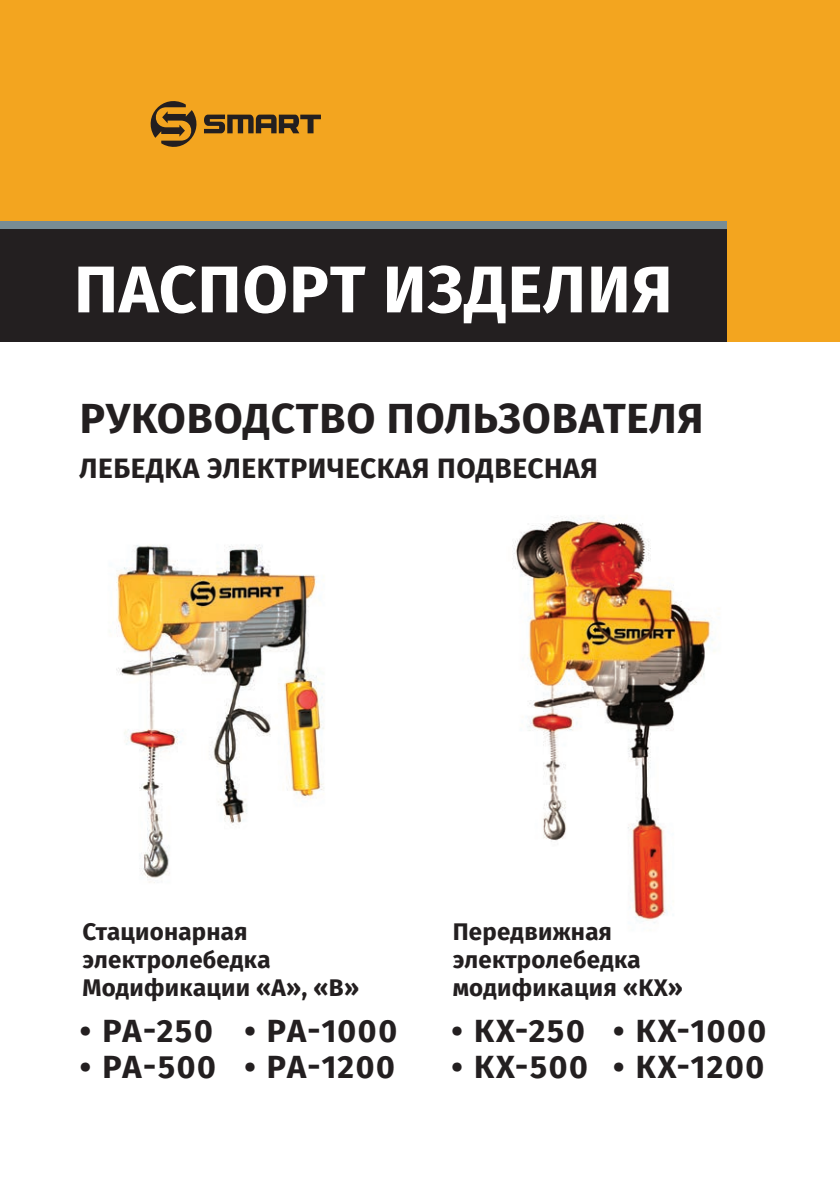
<style>
.page{position:relative;width:840px;height:1191px;background:#fff}
.page>*{position:absolute;margin:0;border:0;box-sizing:border-box;transform-origin:0 0}
.t1{font:700 66px "Fira Sans OT";letter-spacing:.015em;color:#fff}
.t2{font:700 42px "Fira Sans OT";letter-spacing:.02em;color:#231f20}
.t3{font:700 32px "Fira Sans OT";letter-spacing:.05em;color:#231f20}
.t4{font:700 28px "Fira Sans OT";letter-spacing:.02em;color:#231f20}
.t5{font:700 24px/28px "Fira Sans OT";letter-spacing:.01em;color:#231f20}
</style>
<div class="page">
<img style="left:512px;top:517px;width:201px;height:406px">
<div style="left:0;top:0;width:839px;height:342px;background:#f3a51f"></div>
<div style="left:0;top:221px;width:726px;height:121px;background:#231f20"></div>
<svg style="left:150px;top:101px;width:171px;height:46px"></svg>
<div style="left:0;top:221px;width:726px;height:8px;background:#788c94"></div>
<img style="left:116px;top:544px;width:208px;height:339px">
<h1 class="t1" style="left:74px;top:257px;width:599px">ПАСПОРТ ИЗДЕЛИЯ</h1>
<h2 class="t2" style="left:80px;top:398px;width:625px">РУКОВОДСТВО ПОЛЬЗОВАТЕЛЯ</h2>
<p class="t4" style="left:80px;top:454px;width:519px">ЛЕБЕДКА ЭЛЕКТРИЧЕСКАЯ ПОДВЕСНАЯ</p>
<p class="t5" style="left:82px;top:918px;width:278px">Стационарная электролебедка<br>Модификации «А», «В»</p>
<h3 class="t3" style="left:79px;top:1015px;width:135px">• РА-250</h3>
<h3 class="t3" style="left:79px;top:1051px;width:138px">• РА-500</h3>
<h3 class="t3" style="left:244px;top:1015px;width:154px">• РА-1000</h3>
<h3 class="t3" style="left:244px;top:1051px;width:152px">• РА-1200</h3>
<p class="t5" style="left:452px;top:918px;width:232px">Передвижная электролебедка модификация «КХ»</p>
<h3 class="t3" style="left:451px;top:1015px;width:135px">• КХ-250</h3>
<h3 class="t3" style="left:451px;top:1051px;width:138px">• КХ-500</h3>
<h3 class="t3" style="left:612px;top:1015px;width:155px">• КХ-1000</h3>
<h3 class="t3" style="left:612px;top:1051px;width:153px">• КХ-1200</h3>
</div>
